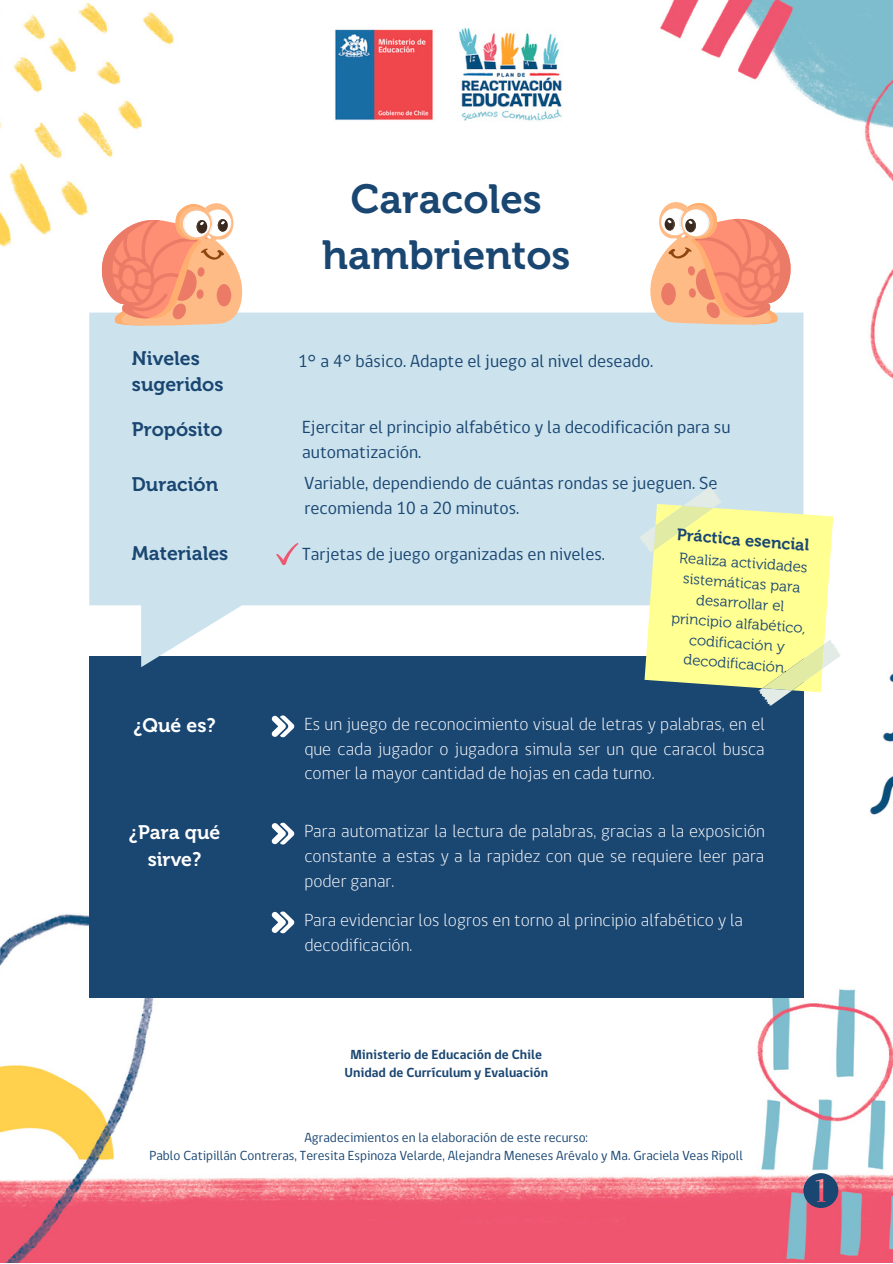
<style>
.page{position:relative;width:893px;height:1264px;background:#fff}
.page>*{position:absolute;margin:0;border:0;box-sizing:border-box;transform-origin:0 0}
.t1{font:40.5px/56.2px "Museo 700";color:#1a4672;text-align:center}
.t2{font:19.5px/25.8px "Museo 700";color:#1a4672}
.t3{font:19.5px/27px "Museo 700";color:#fff;text-align:center}
.t4{font:300 18px/24.8px "gob CL";color:#fefefe;text-align:justify}
.t5{font:18px/24.8px "gob CL";color:#1a4672}
.t6{font:16.5px "Museo 700";color:#1a4672}
.t7{font:15px/20.2px "Museo 300";color:#1a4672;text-align:center}
.t8{font:13.5px "gob CL";color:#1a4672}
.t9{font:700 13.5px "gob CL";color:#1a4672}
</style>
<div class="page">
<img style="left:0;top:0;width:892px;height:1262px">
<div style="left:89px;top:656px;width:714px;height:341px;background:#1a4672"></div>
<svg style="left:89px;top:312px;width:714px;height:355px;background:#cce1eb"></svg>
<svg style="left:272px;top:822px;width:22px;height:22px"></svg>
<svg style="left:272px;top:911px;width:22px;height:22px"></svg>
<svg style="left:803px;top:1173px;width:35px;height:34px"></svg>
<svg style="left:89px;top:203px;width:154px;height:123px"></svg>
<svg style="left:649px;top:202px;width:154px;height:122px"></svg>
<svg style="left:272px;top:715px;width:22px;height:22px"></svg>
<svg style="left:276px;top:543px;width:22px;height:22px"></svg>
<svg style="left:631px;top:487px;width:214px;height:221px;fill:#ffff92"></svg>
<svg style="left:636px;top:482px;width:87px;height:77px;background:#e4efbe"></svg>
<svg style="left:755px;top:635px;width:88px;height:74px"></svg>
<p class="t2" style="left:132px;top:346px;width:93px">Niveles sugeridos</p>
<p class="t2" style="left:132px;top:416px;width:92px">Propósito</p>
<p class="t2" style="left:132px;top:472px;width:88px">Duración</p>
<p class="t1" style="left:322px;top:171px;width:250px">Caracoles hambrientos</p>
<p class="t5" style="left:298px;top:350px;width:357px">1° a 4° básico. Adapte el juego al nivel deseado.</p>
<p class="t5" style="left:302px;top:416px;width:429px">Ejercitar el principio alfabético y la decodificación para su automatización.</p>
<p class="t5" style="left:304px;top:472px;width:414px">Variable, dependiendo de cuántas rondas se jueguen. Se recomienda 10 a 20 minutos.</p>
<p class="t2" style="left:132px;top:540px;width:98px">Materiales</p>
<p class="t5" style="left:302px;top:543px;width:304px">Tarjetas de juego organizadas en niveles.</p>
<p class="t6" style="left:678px;top:524px;width:134px;rotate:5deg">Práctica esencial</p>
<p class="t7" style="left:676px;top:547px;width:136px;rotate:4deg">Realiza actividades sistemáticas para desarrollar el principio alfabético, codificación y decodificación.</p>
<p class="t3" style="left:133px;top:711px;width:84px">¿Qué es?</p>
<p class="t3" style="left:129px;top:819px;width:93px">¿Para qué sirve?</p>
<p class="t4" style="left:304px;top:712px;width:462px">Es un juego de reconocimiento visual de letras y palabras, en el que cada jugador o jugadora simula ser un que caracol busca comer la mayor cantidad de hojas en cada turno.</p>
<p class="t4" style="left:304px;top:820px;width:462px">Para automatizar la lectura de palabras, gracias a la exposición constante a estas y a la rapidez con que se requiere leer para poder ganar.</p>
<p class="t4" style="left:304px;top:908px;width:440px">Para evidenciar los logros en torno al principio alfabético y la decodificación.</p>
<p class="t9" style="left:350px;top:1048px;width:193px">Ministerio de Educación de Chile</p>
<p class="t9" style="left:344px;top:1066px;width:205px">Unidad de Currículum y Evaluación</p>
<p class="t8" style="left:304px;top:1132px;width:285px">Agradecimientos en la elaboración de este recurso:</p>
<p class="t8" style="left:149px;top:1150px;width:595px">Pablo Catipillán Contreras, Teresita Espinoza Velarde, Alejandra Meneses Arévalo y Ma. Graciela Veas Ripoll</p>
</div>
